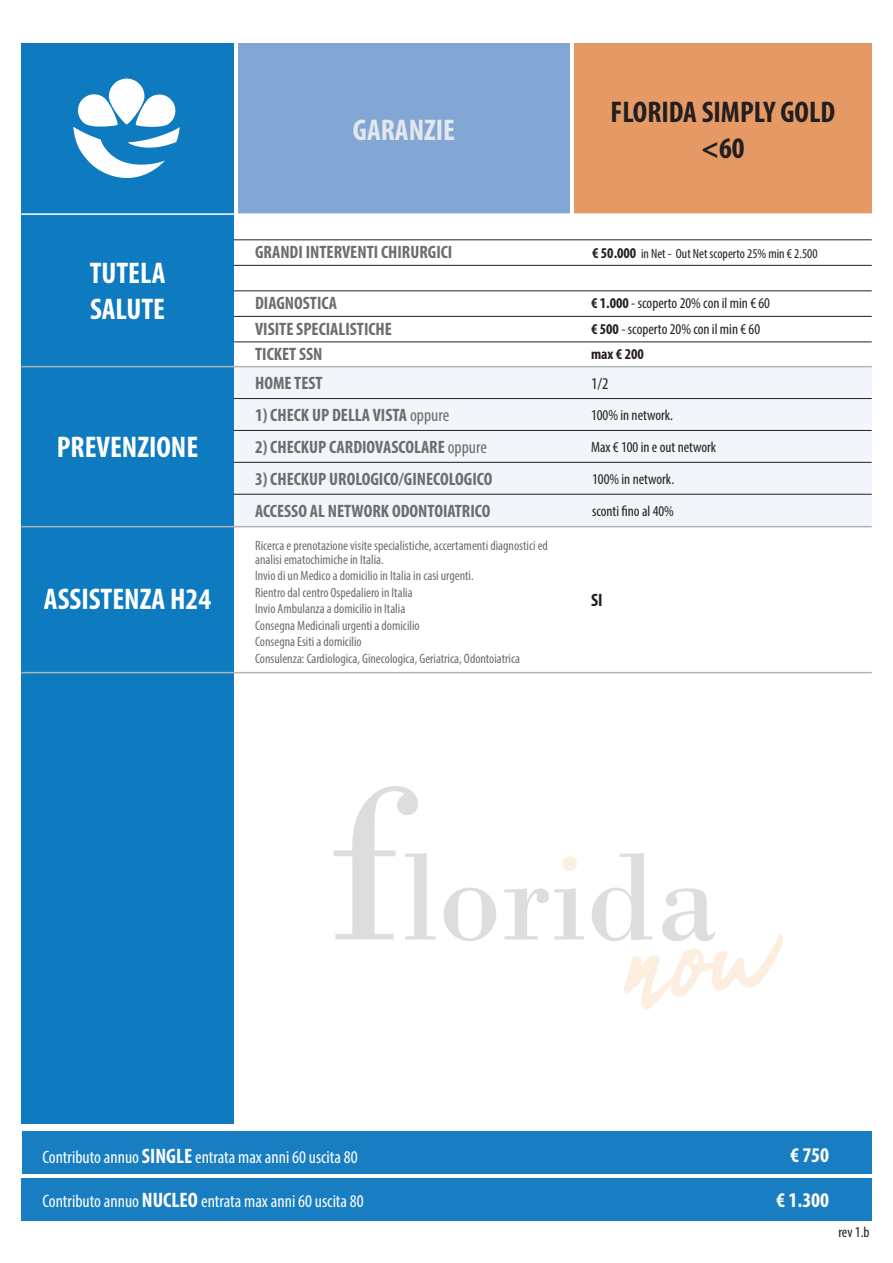
<style>
.page{position:relative;width:893px;height:1263px;background:#fff}
.page>*{position:absolute;margin:0;border:0;box-sizing:border-box;transform-origin:0 0}
.t1{font:700 condensed 30px/36px "Myriad Pro";color:#fff}
.t2{font:700 condensed 30px "Myriad Pro";color:#231f20}
.t3{font:700 condensed 30px "Myriad Pro";color:#e4e8ee}
.t4{font:700 condensed 21px "Myriad Pro";color:#fff}
.t5{font:700 condensed 18px "Myriad Pro";color:#6c6d70}
.t6{font:condensed 18px "Myriad Pro";color:#fff}
.t7{font:700 condensed 18px "Myriad Pro";color:#231f20}
.t8{font:condensed 16.5px "Myriad Pro";color:#231f20}
.t9{font:condensed 15px "Myriad Pro";color:#231f20}
.t10{font:700 condensed 15px "Myriad Pro";color:#231f20}
.t11{font:condensed 13.5px/13.5px "Myriad Pro";color:#6c6d70}
.t12{font:condensed 13.5px "Myriad Pro";color:#231f20}
.s1{font-weight:700;font-size:15px}
.s2{font-weight:700}
.s3{font-weight:400}
.s4{font-weight:700;font-size:21px}
</style>
<div class="page">
<div style="left:21px;top:43px;width:213px;height:1080px;background:#0e7abf"></div>
<svg style="left:73px;top:79px;width:107px;height:99px"></svg>
<div style="left:234px;top:366px;width:638px;height:160px;background:#f2f6fa"></div>
<hr style="left:21px;top:366px;width:851px;height:1px;background:#adb5b6">
<hr style="left:234px;top:240px;width:638px;height:1px;background:#231f20">
<hr style="left:234px;top:265px;width:638px;height:1px;background:#231f20">
<hr style="left:234px;top:316px;width:638px;height:1px;background:#231f20">
<hr style="left:234px;top:342px;width:638px;height:1px;background:#231f20">
<hr style="left:21px;top:526px;width:851px;height:1px;background:#adb5b6">
<hr style="left:234px;top:291px;width:638px;height:1px;background:#231f20">
<hr style="left:234px;top:462px;width:638px;height:1px;background:#231f20">
<hr style="left:234px;top:430px;width:638px;height:1px;background:#231f20">
<hr style="left:234px;top:398px;width:638px;height:1px;background:#231f20">
<div style="left:238px;top:43px;width:332px;height:170px;background:#82a7d4"></div>
<div style="left:574px;top:43px;width:298px;height:170px;background:#e59a65"></div>
<hr style="left:21px;top:213px;width:851px;height:2px;background:#fff">
<hr style="left:21px;top:672px;width:851px;height:1px;background:#adb5b6">
<hr style="left:234px;top:494px;width:638px;height:1px;background:#231f20">
<div style="left:21px;top:1178px;width:851px;height:42px;background:#187ec1"></div>
<div style="left:22px;top:1131px;width:850px;height:43px;background:#187ec1"></div>
<img style="left:333px;top:786px;width:450px;height:223px">
<p class="t3" style="left:353px;top:111px;width:104px">GARANZIE</p>
<p class="t2" style="left:611px;top:93px;width:226px">FLORIDA SIMPLY GOLD</p>
<p class="t2" style="left:701px;top:129px;width:45px">&lt;60</p>
<p class="t1" style="left:90px;top:255px;width:77px">TUTELA<br>SALUTE</p>
<p class="t1" style="left:57px;top:429px;width:143px">PREVENZIONE</p>
<p class="t1" style="left:44px;top:581px;width:169px">ASSISTENZA H24</p>
<p class="t5" style="left:255px;top:241px;width:199px">GRANDI INTERVENTI CHIRURGICI</p>
<p class="t12" style="left:592px;top:246px;width:227px"><span class="s1">€ 50.000</span> in Net - Out Net scoperto 25% min € 2.500</p>
<p class="t5" style="left:255px;top:292px;width:83px">DIAGNOSTICA</p>
<p class="t9" style="left:591px;top:294px;width:180px"><span class="s2">€ 1.000</span> - scoperto 20% con il min € 60</p>
<p class="t5" style="left:255px;top:318px;width:138px">VISITE SPECIALISTICHE</p>
<p class="t9" style="left:591px;top:320px;width:171px"><span class="s2">€ 500</span> - scoperto 20% con il min € 60</p>
<p class="t5" style="left:255px;top:343px;width:69px">TICKET SSN</p>
<p class="t10" style="left:591px;top:345px;width:54px">max € 200</p>
<p class="t5" style="left:255px;top:372px;width:69px">HOME TEST</p>
<p class="t5" style="left:255px;top:404px;width:196px">1) CHECK UP DELLA VISTA <span class="s3">oppure</span></p>
<p class="t5" style="left:255px;top:436px;width:233px">2) CHECKUP CARDIOVASCOLARE <span class="s3">oppure</span></p>
<p class="t5" style="left:255px;top:468px;width:239px">3) CHECKUP UROLOGICO/GINECOLOGICO</p>
<p class="t8" style="left:591px;top:373px;width:19px">1/2</p>
<p class="t9" style="left:591px;top:406px;width:84px">100% in network.</p>
<p class="t9" style="left:591px;top:438px;width:127px">Max € 100 in e out network</p>
<p class="t9" style="left:592px;top:470px;width:84px">100% in network.</p>
<p class="t5" style="left:255px;top:499px;width:237px">ACCESSO AL NETWORK ODONTOIATRICO</p>
<p class="t9" style="left:592px;top:502px;width:83px">sconti fino al 40%</p>
<p class="t11" style="left:255px;top:539px;width:294px">Ricerca e prenotazione visite specialistiche, accertamenti diagnostici ed analisi ematochimiche in Italia.</p>
<p class="t11" style="left:255px;top:569px;width:220px">Invio di un Medico a domicilio in Italia in casi urgenti.</p>
<p class="t11" style="left:255px;top:585px;width:159px">Rientro dal centro Ospedaliero in Italia</p>
<p class="t11" style="left:255px;top:602px;width:152px">Invio Ambulanza a domicilio in Italia</p>
<p class="t11" style="left:255px;top:618px;width:166px">Consegna Medicinali urgenti a domicilio</p>
<p class="t11" style="left:255px;top:635px;width:108px">Consegna Esiti a domicilio</p>
<p class="t11" style="left:255px;top:651px;width:266px">Consulenza: Cardiologica, Ginecologica, Geriatrica, Odontoiatrica</p>
<p class="t7" style="left:591px;top:589px;width:13px">SI</p>
<p class="t6" style="left:43px;top:1146px;width:317px">Contributo annuo <span class="s4">SINGLE</span> entrata max anni 60 uscita 80</p>
<p class="t6" style="left:43px;top:1190px;width:323px">Contributo annuo <span class="s4">NUCLEO</span> entrata max anni 60 uscita 80</p>
<p class="t4" style="left:790px;top:1142px;width:41px">€ 750</p>
<p class="t4" style="left:776px;top:1187px;width:54px">€ 1.300</p>
<p class="t9" style="left:838px;top:1223px;width:33px">rev 1.b</p>
</div>
